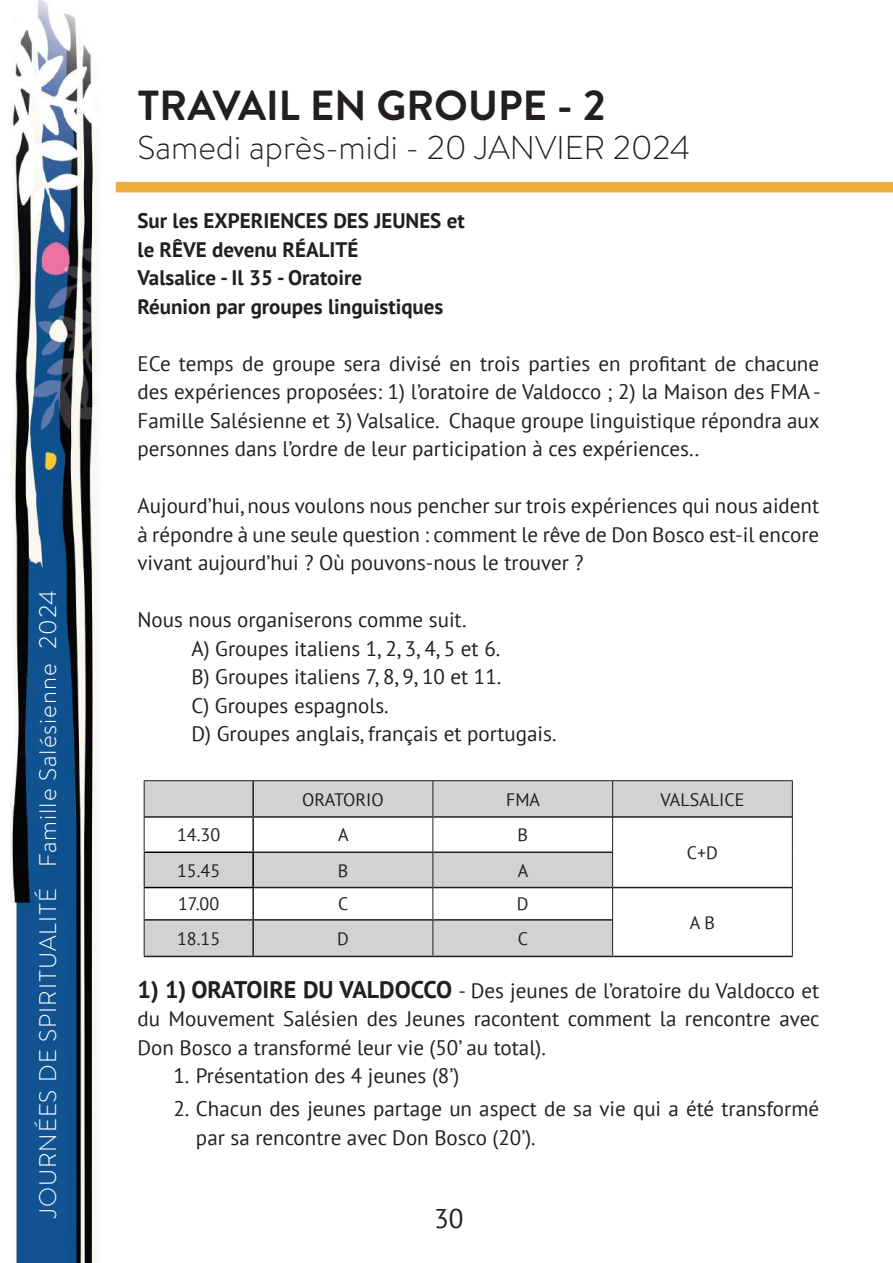
<style>
.page{position:relative;width:893px;height:1263px;background:#fff}
.page>*{position:absolute;margin:0;border:0;box-sizing:border-box;transform-origin:0 0}
.t1{font:700 42px "Brandon Text";color:#231f20}
.t2{font:300 33px "Brandon Text";color:#231f20}
.t3{font:27px "PT Sans";color:#231f20}
.t4{font:300 24px "Brandon Text";letter-spacing:.04em;color:#fff}
.t5{font:21px/28.5px "PT Sans";color:#231f20;text-align:justify}
.t6{font:700 21px/28.5px "PT Sans";color:#231f20}
.t7{font:18px "PT Sans";color:#231f20}
.s1{font-weight:700;font-size:24px}
</style>
<div class="page">
<img style="left:11px;top:0;width:105px;height:1263px">
<div style="left:116px;top:182px;width:777px;height:10px;background:#f0ad3c"></div>
<svg style="left:145px;top:781px;width:647px;height:175px;fill:#d1d2d4"></svg>
<hr style="left:252px;top:781px;width:2px;height:35px;background:#231f20">
<hr style="left:145px;top:816px;width:108px;height:2px;background:#231f20">
<hr style="left:253px;top:816px;width:179px;height:2px;background:#231f20">
<hr style="left:252px;top:818px;width:2px;height:33px;background:#231f20">
<hr style="left:433px;top:816px;width:179px;height:2px;background:#231f20">
<hr style="left:613px;top:816px;width:179px;height:2px;background:#231f20">
<hr style="left:254px;top:851px;width:178px;height:2px;background:#231f20">
<hr style="left:433px;top:851px;width:179px;height:2px;background:#231f20">
<hr style="left:254px;top:887px;width:178px;height:1px;background:#231f20">
<hr style="left:252px;top:888px;width:2px;height:31px;background:#231f20">
<hr style="left:433px;top:887px;width:179px;height:1px;background:#231f20">
<hr style="left:613px;top:887px;width:179px;height:1px;background:#231f20">
<hr style="left:145px;top:919px;width:108px;height:2px;background:#231f20">
<hr style="left:253px;top:919px;width:179px;height:2px;background:#231f20">
<hr style="left:252px;top:921px;width:2px;height:35px;background:#231f20">
<hr style="left:433px;top:919px;width:179px;height:2px;background:#231f20">
<hr style="left:144px;top:956px;width:109px;height:1px;background:#231f20">
<hr style="left:253px;top:956px;width:180px;height:1px;background:#231f20">
<hr style="left:433px;top:956px;width:180px;height:1px;background:#231f20">
<hr style="left:613px;top:956px;width:180px;height:1px;background:#231f20">
<hr style="left:144px;top:780px;width:109px;height:1px;background:#231f20">
<hr style="left:144px;top:781px;width:1px;height:36px;background:#231f20">
<hr style="left:253px;top:780px;width:180px;height:1px;background:#231f20">
<hr style="left:433px;top:780px;width:180px;height:1px;background:#231f20">
<hr style="left:432px;top:781px;width:1px;height:36px;background:#231f20">
<hr style="left:613px;top:780px;width:180px;height:1px;background:#231f20">
<hr style="left:612px;top:781px;width:1px;height:36px;background:#231f20">
<hr style="left:792px;top:781px;width:1px;height:36px;background:#231f20">
<hr style="left:144px;top:817px;width:1px;height:34px;background:#231f20">
<hr style="left:432px;top:817px;width:1px;height:35px;background:#231f20">
<hr style="left:612px;top:817px;width:1px;height:35px;background:#231f20">
<hr style="left:792px;top:817px;width:1px;height:35px;background:#231f20">
<hr style="left:432px;top:852px;width:1px;height:35px;background:#231f20">
<hr style="left:612px;top:852px;width:1px;height:35px;background:#231f20">
<hr style="left:792px;top:852px;width:1px;height:35px;background:#231f20">
<hr style="left:144px;top:888px;width:1px;height:32px;background:#231f20">
<hr style="left:432px;top:887px;width:1px;height:33px;background:#231f20">
<hr style="left:612px;top:887px;width:1px;height:33px;background:#231f20">
<hr style="left:792px;top:887px;width:1px;height:33px;background:#231f20">
<hr style="left:144px;top:920px;width:1px;height:36px;background:#231f20">
<hr style="left:432px;top:920px;width:1px;height:36px;background:#231f20">
<hr style="left:612px;top:920px;width:1px;height:36px;background:#231f20">
<hr style="left:792px;top:920px;width:1px;height:36px;background:#231f20">
<hr style="left:144px;top:851px;width:110px;height:2px;background:#000">
<hr style="left:144px;top:853px;width:1px;height:34px;background:#000">
<hr style="left:252px;top:853px;width:2px;height:34px;background:#000">
<hr style="left:144px;top:887px;width:110px;height:1px;background:#000">
<p class="t4" style="left:32px;top:1219px;width:630px;rotate:-90deg">JOURNÉES DE SPIRITUALITÉ Famille Salésienne 2024</p>
<h1 class="t1" style="left:137px;top:76px;width:470px">TRAVAIL EN GROUPE - 2</h1>
<h2 class="t2" style="left:137px;top:125px;width:554px">Samedi après-midi - 20 JANVIER 2024</h2>
<p class="t6" style="left:137px;top:206px;width:329px">Sur les EXPERIENCES DES JEUNES et le RÊVE devenu RÉALITÉ<br>Valsalice - Il 35 - Oratoire<br>Réunion par groupes linguistiques</p>
<p class="t5" style="left:137px;top:349px;width:685px">ECe temps de groupe sera divisé en trois parties en profitant de chacune des expériences proposées: 1) l’oratoire de Valdocco ; 2) la Maison des FMA - Famille Salésienne et 3) Valsalice. Chaque groupe linguistique répondra aux personnes dans l’ordre de leur participation à ces expériences..</p>
<p class="t5" style="left:137px;top:491px;width:683px">Aujourd’hui, nous voulons nous pencher sur trois expériences qui nous aident à répondre à une seule question : comment le rêve de Don Bosco est-il encore vivant aujourd’hui ? Où pouvons-nous le trouver ?</p>
<p class="t5" style="left:191px;top:605px;width:367px;text-align:left;text-indent:-54px">Nous nous organiserons comme suit.<br>A) Groupes italiens 1, 2, 3, 4, 5 et 6.<br>B) Groupes italiens 7, 8, 9, 10 et 11.<br>C) Groupes espagnols.<br>D) Groupes anglais, français et portugais.</p>
<p class="t7" style="left:302px;top:788px;width:83px">ORATORIO</p>
<p class="t7" style="left:506px;top:788px;width:36px">FMA</p>
<p class="t7" style="left:661px;top:788px;width:85px">VALSALICE</p>
<p class="t7" style="left:177px;top:823px;width:45px">14.30</p>
<p class="t7" style="left:338px;top:823px;width:12px">A</p>
<p class="t7" style="left:517px;top:823px;width:12px">B</p>
<p class="t7" style="left:177px;top:859px;width:45px">15.45</p>
<p class="t7" style="left:338px;top:859px;width:12px">B</p>
<p class="t7" style="left:518px;top:859px;width:12px">A</p>
<p class="t7" style="left:178px;top:892px;width:43px">17.00</p>
<p class="t7" style="left:338px;top:892px;width:12px">C</p>
<p class="t7" style="left:517px;top:892px;width:13px">D</p>
<p class="t7" style="left:177px;top:927px;width:45px">18.15</p>
<p class="t7" style="left:337px;top:927px;width:13px">D</p>
<p class="t7" style="left:518px;top:927px;width:12px">C</p>
<p class="t7" style="left:687px;top:841px;width:33px">C+D</p>
<p class="t7" style="left:690px;top:911px;width:27px">A B</p>
<p class="t5" style="left:137px;top:976px;width:684px"><span class="s1">1) 1) ORATOIRE DU VALDOCCO</span> - Des jeunes de l’oratoire du Valdocco et du Mouvement Salésien des Jeunes racontent comment la rencontre avec Don Bosco a transformé leur vie (50’ au total).</p>
<p class="t5" style="left:173px;top:1061px;width:287px">1. Présentation des 4 jeunes (8’)</p>
<p class="t5" style="left:196px;top:1094px;width:625px;text-indent:-22px">2. Chacun des jeunes partage un aspect de sa vie qui a été transformé par sa rencontre avec Don Bosco (20’).</p>
<p class="t3" style="left:434px;top:1201px;width:31px">30</p>
</div>
